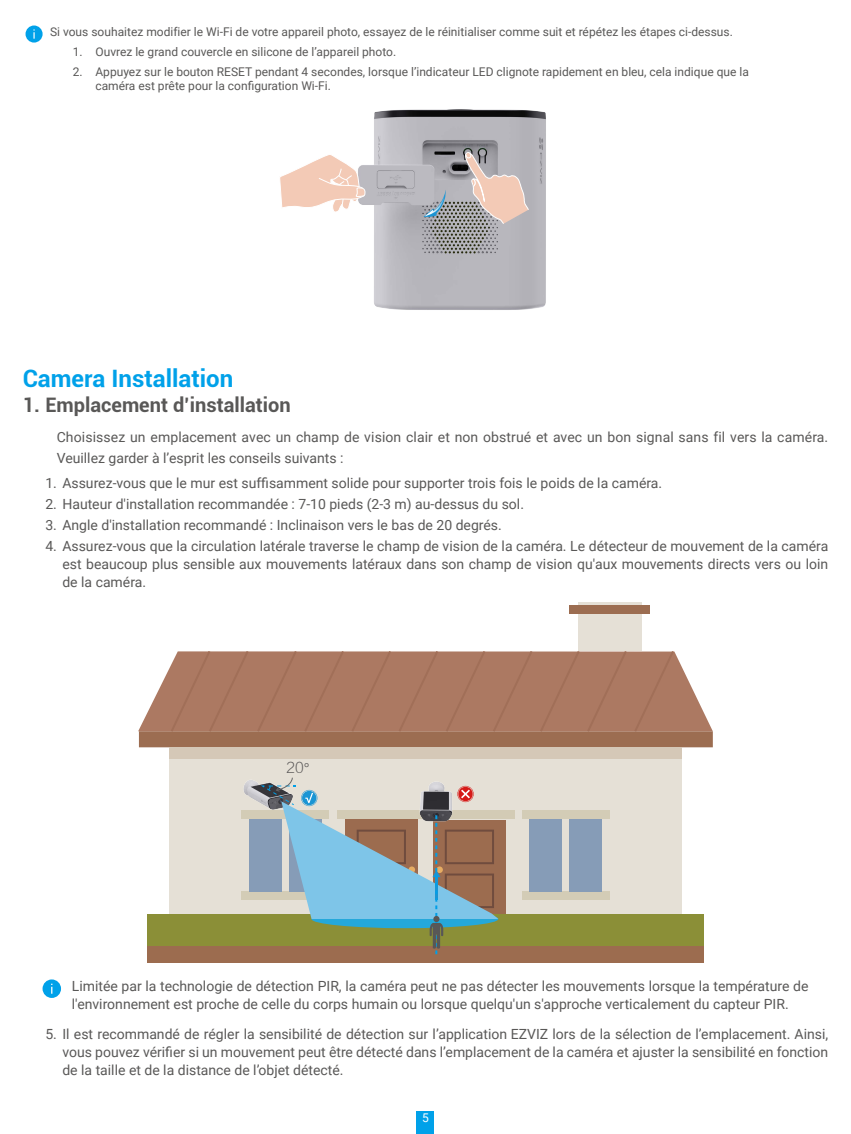
<style>
.page{position:relative;width:851px;height:1134px;background:#fff}
.page>*{position:absolute;margin:0;border:0;box-sizing:border-box;transform-origin:0 0}
.t1{font:700 24px "Roboto";color:#00a1e9}
.t2{font:700 20px "Roboto";color:#595857}
.t3{font:14.2px "FZLTXHJW GB1 0";color:#595757}
.t4{font:14px/18px "Roboto";color:#595857}
.t5{font:12px/14.4px "Roboto";color:#595857}
.t6{font:12px "Roboto";color:#fff}
</style>
<div class="page">
<div style="left:417px;top:1111px;width:17px;height:23px;background:#00a1e9"></div>
<div style="left:26px;top:26px;width:17px;height:17px;background:#00a1e9;border-radius:50%"></div>
<svg style="left:33px;top:29px;width:2px;height:10px"></svg>
<img style="left:365px;top:109px;width:181px;height:201px">
<svg style="left:423px;top:190px;width:24px;height:28px"></svg>
<svg style="left:280px;top:155px;width:85px;height:57px"></svg>
<svg style="left:465px;top:152px;width:63px;height:72px;background:#cab9b3"></svg>
<div style="left:148px;top:914px;width:556px;height:33px;background:#8b8f37"></div>
<div style="left:169px;top:747px;width:512px;height:167px;background:#e5e0d6"></div>
<div style="left:337px;top:811px;width:177px;height:8px;background:#d3cbb5"></div>
<div style="left:522px;top:811px;width:87px;height:8px;background:#d3ccb6"></div>
<div style="left:241px;top:811px;width:88px;height:8px;background:#d3ccb6"></div>
<div style="left:241px;top:891px;width:88px;height:9px;background:#d3ccb6"></div>
<div style="left:249px;top:819px;width:32px;height:72px;background:#869cb7"></div>
<div style="left:522px;top:891px;width:87px;height:9px;background:#d3ccb6"></div>
<div style="left:529px;top:819px;width:32px;height:72px;background:#869cb7"></div>
<div style="left:569px;top:819px;width:32px;height:72px;background:#869cb7"></div>
<div style="left:433px;top:820px;width:72px;height:94px;background:#9b6b4f"></div>
<div style="left:139px;top:731px;width:573px;height:16px;background:#9c6d51"></div>
<svg style="left:138px;top:651px;width:574px;height:80px;fill:#ac7962"></svg>
<div style="left:148px;top:946px;width:556px;height:16px;background:#9c6c4f"></div>
<div style="left:578px;top:602px;width:64px;height:49px;background:#e5e0d6"></div>
<div style="left:569px;top:606px;width:81px;height:8px;background:#9c6d51"></div>
<div style="left:257px;top:651px;width:40px;height:81px;background:#ac7962"></div>
<svg style="left:171px;top:651px;width:77px;height:81px;background:#ac7a63"></svg>
<div style="left:304px;top:651px;width:40px;height:81px;background:#ac7962"></div>
<div style="left:351px;top:651px;width:40px;height:81px;background:#ac7962"></div>
<div style="left:398px;top:651px;width:40px;height:81px;background:#ac7962"></div>
<div style="left:445px;top:651px;width:40px;height:81px;background:#ac7962"></div>
<div style="left:492px;top:651px;width:40px;height:81px;background:#ac7962"></div>
<div style="left:540px;top:651px;width:39px;height:81px;background:#ac7962"></div>
<div style="left:587px;top:651px;width:39px;height:81px;background:#ac7962"></div>
<div style="left:634px;top:651px;width:39px;height:81px;background:#ac7962"></div>
<div style="left:169px;top:747px;width:512px;height:11px;background:#d5c8b7"></div>
<img style="left:241px;top:777px;width:52px;height:34px">
<svg style="left:260px;top:778px;width:238px;height:176px"></svg>
<div style="left:43px;top:979px;width:18px;height:19px;background:#00a1e9;border-radius:50%"></div>
<p class="t5" style="left:50px;top:24px;width:684px">Si vous souhaitez modifier le Wi-Fi de votre appareil photo, essayez de le réinitialiser comme suit et répétez les étapes ci-dessus.</p>
<p class="t5" style="left:73px;top:44px;width:325px">1. Ouvrez le grand couvercle en silicone de l’appareil photo.</p>
<p class="t5" style="left:95px;top:64px;width:654px;text-indent:-23px">2. Appuyez sur le bouton RESET pendant 4 secondes, lorsque l’indicateur LED clignote rapidement en bleu, cela indique que la caméra est prête pour la configuration Wi-Fi.</p>
<h1 class="t1" style="left:23px;top:361px;width:212px">Camera Installation</h1>
<h2 class="t2" style="left:23px;top:391px;width:269px">1. Emplacement d’installation</h2>
<p class="t4" style="left:57px;top:426px;width:773px;line-height:21px">Choisissez un emplacement avec un champ de vision clair et non obstrué et avec un bon signal sans fil vers la caméra.<br>Veuillez garder à l’esprit les conseils suivants :</p>
<p class="t4" style="left:45px;top:474px;width:618px">1. Assurez-vous que le mur est suffisamment solide pour supporter trois fois le poids de la caméra.</p>
<p class="t4" style="left:45px;top:495px;width:480px">2. Hauteur d'installation recommandée : 7-10 pieds (2-3 m) au-dessus du sol.</p>
<p class="t4" style="left:45px;top:515px;width:458px">3. Angle d'installation recommandé : Inclinaison vers le bas de 20 degrés.</p>
<p class="t4" style="left:62px;top:536px;width:767px;text-align:justify;text-indent:-17px">4. Assurez-vous que la circulation latérale traverse le champ de vision de la caméra. Le détecteur de mouvement de la caméra est beaucoup plus sensible aux mouvements latéraux dans son champ de vision qu'aux mouvements directs vers ou loin de la caméra.</p>
<p class="t3" style="left:286px;top:760px;width:33px">20°</p>
<p class="t4" style="left:72px;top:977px;width:738px">Limitée par la technologie de détection PIR, la caméra peut ne pas détecter les mouvements lorsque la température de l'environnement est proche de celle du corps humain ou lorsque quelqu'un s'approche verticalement du capteur PIR.</p>
<p class="t4" style="left:62px;top:1024px;width:767px;text-align:justify;text-indent:-17px">5. Il est recommandé de régler la sensibilité de détection sur l’application EZVIZ lors de la sélection de l’emplacement. Ainsi, vous pouvez vérifier si un mouvement peut être détecté dans l’emplacement de la caméra et ajuster la sensibilité en fonction de la taille et de la distance de l’objet détecté.</p>
<p class="t6" style="left:422px;top:1109px;width:8px">5</p>
</div>
